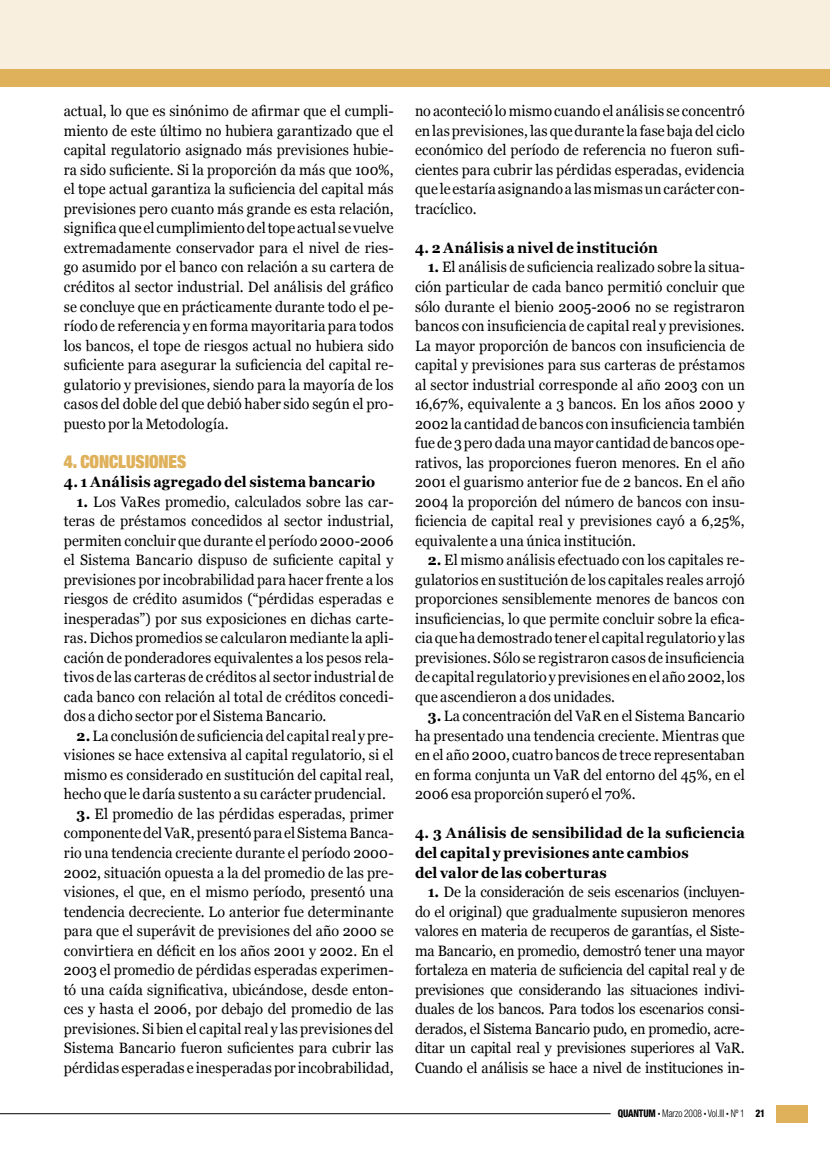
<style>
.page{position:relative;width:830px;height:1149px;background:#fff}
.page>*{position:absolute;margin:0;border:0;box-sizing:border-box;transform-origin:0 0}
.t1{font:900 expanded 18px "Helvetica Neue LT";letter-spacing:-.005em;color:#dfb15b;scale:.95 1}
.t2{font:15px/19.5px "Georgia";color:#000;text-align:justify;scale:.95 1}
.t3{font:700 15px/19.5px "Georgia";letter-spacing:.01em;color:#000;scale:.95 1}
.t4{font:300 condensed 10.5px "Helvetica Neue LT";letter-spacing:-.01em;color:#000;scale:.9 1}
.s1{font-weight:700}
.s2{font-weight:800}
.s3{font-weight:200;font-stretch:normal;font-size:6px}
</style>
<div class="page">
<div style="left:775px;top:1104px;width:32px;height:17px;background:#dfb15b"></div>
<hr style="left:0;top:1113px;width:610px;height:1px;background:#000">
<div style="left:0;top:0;width:829px;height:86px;background:#f9efde"></div>
<div style="left:0;top:69px;width:829px;height:17px;background:#dfb15b"></div>
<p class="t2" style="left:64px;top:101px;width:348px">actual, lo que es sinónimo de afirmar que el cumpli&shy;miento de este último no hubiera garantizado que el capital regulatorio asignado más previsiones hubie&shy;ra sido suficiente. Si la proporción da más que 100%, el tope actual garantiza la suficiencia del capital más previsiones pero cuanto más grande es esta relación, significa que el cumplimiento del tope actual se vuelve extremadamente conservador para el nivel de ries&shy;go asumido por el banco con relación a su cartera de créditos al sector industrial. Del análisis del gráfico se concluye que en prácticamente durante todo el pe&shy;ríodo de referencia y en forma mayoritaria para todos los bancos, el tope de riesgos actual no hubiera sido suficiente para asegurar la suficiencia del capital re&shy;gulatorio y previsiones, siendo para la mayoría de los casos del doble del que debió haber sido según el pro&shy;puesto por la Metodología.</p>
<p class="t1" style="left:64px;top:449px;width:130px">4. CONCLUSIONES</p>
<p class="t3" style="left:64px;top:472px;width:329px">4. 1 Análisis agregado del sistema bancario</p>
<p class="t2" style="left:64px;top:491px;width:348px;text-indent:13px"><span class="s1">1.</span> Los VaRes promedio, calculados sobre las car&shy;teras de préstamos concedidos al sector industrial, permiten concluir que durante el período 2000-2006 el Sistema Bancario dispuso de suficiente capital y previsiones por incobrabilidad para hacer frente a los riesgos de crédito asumidos (“pérdidas esperadas e inesperadas”) por sus exposiciones en dichas carte&shy;ras. Dichos promedios se calcularon mediante la apli&shy;cación de ponderadores equivalentes a los pesos rela&shy;tivos de las carteras de créditos al sector industrial de cada banco con relación al total de créditos concedi&shy;dos a dicho sector por el Sistema Bancario.</p>
<p class="t2" style="left:64px;top:725px;width:348px;text-indent:13px"><span class="s1">2.</span> La conclusión de suficiencia del capital real y pre&shy;visiones se hace extensiva al capital regulatorio, si el mismo es considerado en sustitución del capital real, hecho que le daría sustento a su carácter prudencial.</p>
<p class="t2" style="left:64px;top:803px;width:348px;text-indent:13px"><span class="s1">3.</span> El promedio de las pérdidas esperadas, primer componente del VaR, presentó para el Sistema Banca&shy;rio una tendencia creciente durante el período 2000- 2002, situación opuesta a la del promedio de las pre&shy;visiones, el que, en el mismo período, presentó una tendencia decreciente. Lo anterior fue determinante para que el superávit de previsiones del año 2000 se convirtiera en déficit en los años 2001 y 2002. En el 2003 el promedio de pérdidas esperadas experimen&shy;tó una caída significativa, ubicándose, desde enton&shy;ces y hasta el 2006, por debajo del promedio de las previsiones. Si bien el capital real y las previsiones del Sistema Bancario fueron suficientes para cubrir las pérdidas esperadas e inesperadas por incobrabilidad,</p>
<p class="t2" style="left:415px;top:101px;width:348px">no aconteció lo mismo cuando el análisis se concentró en las previsiones, las que durante la fase baja del ciclo económico del período de referencia no fueron sufi&shy;cientes para cubrir las pérdidas esperadas, evidencia que le estaría asignando a las mismas un carácter con&shy;tracíclico.</p>
<p class="t3" style="left:415px;top:238px;width:257px">4. 2 Análisis a nivel de institución</p>
<p class="t2" style="left:415px;top:257px;width:348px;text-indent:13px"><span class="s1">1.</span> El análisis de suficiencia realizado sobre la situa&shy;ción particular de cada banco permitió concluir que sólo durante el bienio 2005-2006 no se registraron bancos con insuficiencia de capital real y previsiones.<br>La mayor proporción de bancos con insuficiencia de capital y previsiones para sus carteras de préstamos al sector industrial corresponde al año 2003 con un 16,67%, equivalente a 3 bancos. En los años 2000 y 2002 la cantidad de bancos con insuficiencia también fue de 3 pero dada una mayor cantidad de bancos ope&shy;rativos, las proporciones fueron menores. En el año 2001 el guarismo anterior fue de 2 bancos. En el año 2004 la proporción del número de bancos con insu&shy;ficiencia de capital real y previsiones cayó a 6,25%, equivalente a una única institución.</p>
<p class="t2" style="left:415px;top:550px;width:348px;text-indent:13px"><span class="s1">2.</span> El mismo análisis efectuado con los capitales re&shy;gulatorios en sustitución de los capitales reales arrojó proporciones sensiblemente menores de bancos con insuficiencias, lo que permite concluir sobre la efica&shy;cia que ha demostrado tener el capital regulatorio y las previsiones. Sólo se registraron casos de insuficiencia de capital regulatorio y previsiones en el año 2002, los que ascendieron a dos unidades.</p>
<p class="t2" style="left:415px;top:706px;width:348px;text-indent:13px"><span class="s1">3.</span> La concentración del VaR en el Sistema Bancario ha presentado una tendencia creciente. Mientras que en el año 2000, cuatro bancos de trece representaban en forma conjunta un VaR del entorno del 45%, en el 2006 esa proporción superó el 70%.</p>
<p class="t3" style="left:415px;top:823px;width:348px">4. 3 Análisis de sensibilidad de la suficiencia del capital y previsiones ante cambios<br>del valor de las coberturas</p>
<p class="t2" style="left:415px;top:881px;width:348px;text-indent:13px"><span class="s1">1.</span> De la consideración de seis escenarios (incluyen&shy;do el original) que gradualmente supusieron menores valores en materia de recuperos de garantías, el Siste&shy;ma Bancario, en promedio, demostró tener una mayor fortaleza en materia de suficiencia del capital real y de previsiones que considerando las situaciones indivi&shy;duales de los bancos. Para todos los escenarios consi&shy;derados, el Sistema Bancario pudo, en promedio, acre&shy;ditar un capital real y previsiones superiores al VaR.<br>Cuando el análisis se hace a nivel de instituciones in-</p>
<p class="t4" style="left:617px;top:1106px;width:165px"><span class="s2">QUANTUM</span> <span class="s3">•</span> Marzo 2008 <span class="s3">•</span> Vol.III <span class="s3">•</span> Nº 1 <span class="s2">21</span></p>
</div>
